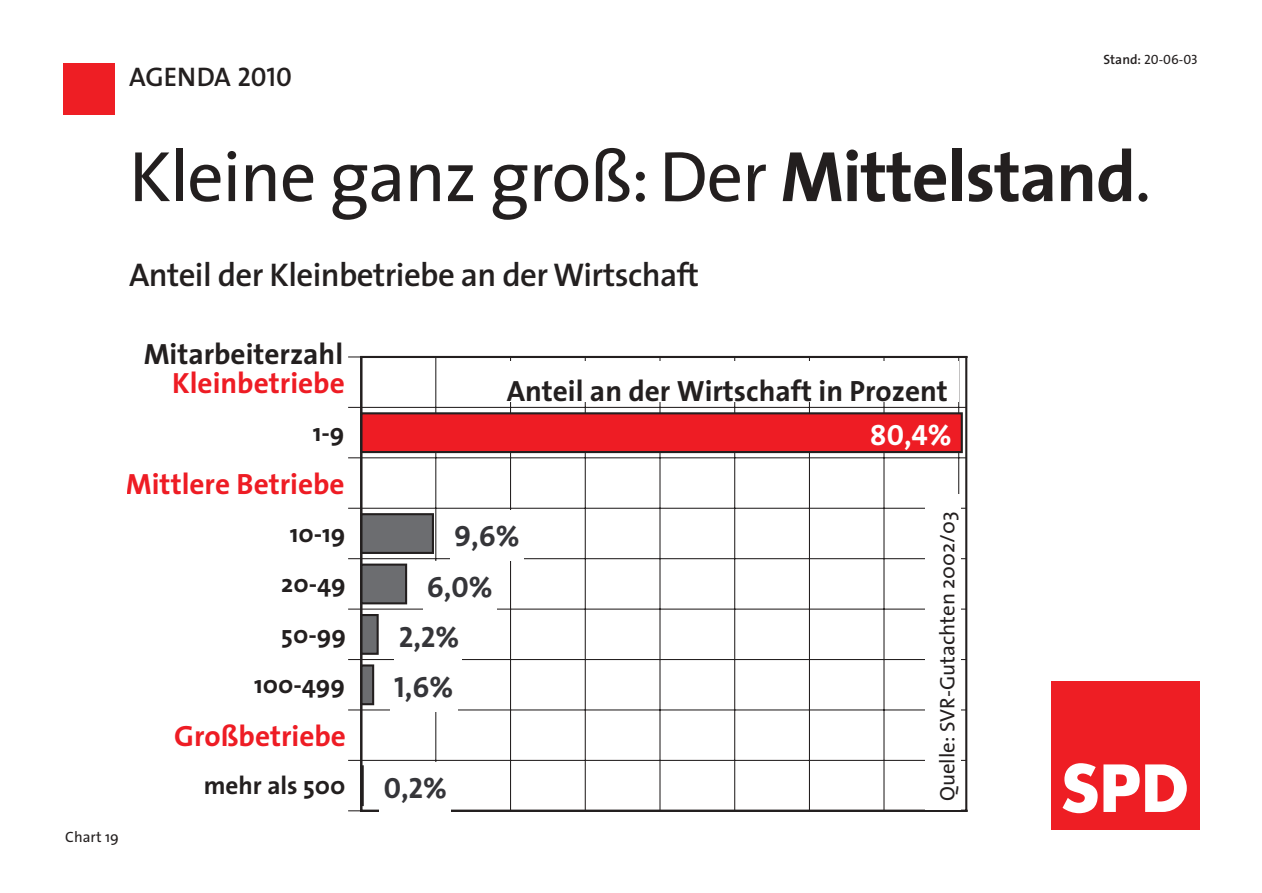
<style>
.page{position:relative;width:1262px;height:893px;background:#fff}
.page>*{position:absolute;margin:0;border:0;box-sizing:border-box;transform-origin:0 0}
.t1{font:72px "The Sans";letter-spacing:-.02em;color:#231f1f}
.t2{font:700 63px "Futura";color:#fff}
.t3{font:600 33px "The Sans";letter-spacing:-.02em;color:#231f1f}
.t4{font:700 29.4px "The Sans";color:#231f1f}
.t5{font:700 29.4px "The Sans";color:#ee1c24}
.t6{font:29.4px "The Sans Bold Caps";color:#353539}
.t7{font:29.4px "The Sans Bold Caps";color:#fff}
.t8{font:27px "The Sans Semi Bold Caps";color:#231f1f}
.t9{font:700 25.2px "The Sans";color:#231f1f}
.t10{font:21px "The Sans";color:#231f1f}
.t11{font:15px "The Sans";color:#231f1f}
.t12{font:13.5px "The Sans Caps";color:#231f1f}
.s1{font-family:"The Sans";font-weight:600}
.s2{font-weight:700}
</style>
<div class="page">
<div style="left:64px;top:64px;width:51px;height:51px;background:#ee1e24"></div>
<div style="left:1050px;top:680px;width:149px;height:149px;background:#ee1e24"></div>
<hr style="left:360px;top:356px;width:607px;height:2px;background:#231f1f">
<hr style="left:965px;top:356px;width:2px;height:455px;background:#231f1f">
<hr style="left:361px;top:759px;width:605px;height:2px;background:#231f1f">
<hr style="left:361px;top:709px;width:605px;height:1px;background:#231f1f">
<hr style="left:361px;top:659px;width:605px;height:1px;background:#231f1f">
<hr style="left:361px;top:608px;width:605px;height:1px;background:#231f1f">
<hr style="left:361px;top:558px;width:605px;height:1px;background:#231f1f">
<hr style="left:361px;top:507px;width:605px;height:1px;background:#231f1f">
<hr style="left:361px;top:457px;width:605px;height:1px;background:#231f1f">
<hr style="left:361px;top:407px;width:605px;height:1px;background:#231f1f">
<hr style="left:435px;top:356px;width:1px;height:455px;background:#231f1f">
<hr style="left:510px;top:356px;width:1px;height:455px;background:#231f1f">
<hr style="left:585px;top:356px;width:1px;height:455px;background:#231f1f">
<hr style="left:659px;top:356px;width:1px;height:455px;background:#231f1f">
<hr style="left:734px;top:356px;width:1px;height:455px;background:#231f1f">
<hr style="left:809px;top:356px;width:1px;height:455px;background:#231f1f">
<hr style="left:883px;top:356px;width:1px;height:455px;background:#231f1f">
<hr style="left:958px;top:356px;width:1px;height:455px;background:#231f1f">
<div style="left:361px;top:413px;width:600px;height:39px;background:#ee1c24"></div>
<div style="left:360px;top:412px;width:602px;height:41px;border:2px solid #231f1f"></div>
<div style="left:361px;top:514px;width:72px;height:39px;background:#6c6d70"></div>
<div style="left:360px;top:513px;width:74px;height:41px;border:2px solid #231f1f"></div>
<div style="left:361px;top:564px;width:45px;height:39px;background:#6c6d70"></div>
<div style="left:360px;top:563px;width:47px;height:41px;border:2px solid #231f1f"></div>
<div style="left:361px;top:615px;width:17px;height:38px;background:#6c6d70"></div>
<div style="left:360px;top:614px;width:19px;height:40px;border:2px solid #231f1f"></div>
<div style="left:361px;top:665px;width:12px;height:39px;background:#6c6d70"></div>
<div style="left:360px;top:664px;width:14px;height:41px;border:2px solid #231f1f"></div>
<div style="left:360px;top:765px;width:4px;height:41px;border:2px solid #231f1f"></div>
<svg style="left:348px;top:810px;width:12px;height:1px"></svg>
<svg style="left:348px;top:759px;width:12px;height:2px"></svg>
<svg style="left:348px;top:709px;width:12px;height:1px"></svg>
<svg style="left:348px;top:659px;width:12px;height:1px"></svg>
<svg style="left:348px;top:608px;width:12px;height:1px"></svg>
<svg style="left:348px;top:558px;width:12px;height:1px"></svg>
<svg style="left:348px;top:507px;width:12px;height:1px"></svg>
<svg style="left:348px;top:457px;width:12px;height:1px"></svg>
<svg style="left:348px;top:407px;width:12px;height:1px"></svg>
<svg style="left:348px;top:356px;width:12px;height:1px"></svg>
<hr style="left:360px;top:356px;width:2px;height:455px;background:#231f1f">
<hr style="left:360px;top:809px;width:607px;height:2px;background:#231f1f">
<div style="left:450px;top:510px;width:73px;height:51px;background:#fff"></div>
<div style="left:423px;top:561px;width:73px;height:50px;background:#fff"></div>
<div style="left:394px;top:611px;width:68px;height:50px;background:#fff"></div>
<div style="left:390px;top:661px;width:67px;height:51px;background:#fff"></div>
<div style="left:379px;top:762px;width:72px;height:51px;background:#fff"></div>
<div style="left:925px;top:494px;width:36px;height:315px;background:#fff"></div>
<div style="left:498px;top:361px;width:461px;height:41px;background:#fff"></div>
<p class="t8" style="left:129px;top:60px;width:164px">AGENDA 2010</p>
<p class="t12" style="left:1103px;top:51px;width:96px"><span class="s1">Stand:</span> 20-06-03</p>
<h1 class="t1" style="left:129px;top:150px;width:1023px">Kleine ganz groß: Der <span class="s2">Mittelstand</span>.</h1>
<p class="t3" style="left:129px;top:262px;width:571px">Anteil der Kleinbetriebe an der Wirtschaft</p>
<p class="t4" style="left:144px;top:343px;width:201px">Mitarbeiterzahl</p>
<p class="t5" style="left:172px;top:372px;width:174px">Kleinbetriebe</p>
<p class="t9" style="left:313px;top:423px;width:33px">1-9</p>
<p class="t5" style="left:126px;top:472px;width:220px">Mittlere Betriebe</p>
<p class="t11" style="left:65px;top:831px;width:55px">Chart 19</p>
<p class="t9" style="left:290px;top:524px;width:57px">10-19</p>
<p class="t9" style="left:281px;top:574px;width:66px">20-49</p>
<p class="t9" style="left:281px;top:624px;width:66px">50-99</p>
<p class="t9" style="left:254px;top:675px;width:92px">100-499</p>
<p class="t5" style="left:174px;top:724px;width:173px">Großbetriebe</p>
<p class="t9" style="left:204px;top:776px;width:143px">mehr als 500</p>
<p class="t4" style="left:507px;top:380px;width:443px">Anteil an der Wirtschaft in Prozent</p>
<p class="t6" style="left:454px;top:518px;width:67px">9,6%</p>
<p class="t6" style="left:427px;top:569px;width:67px">6,0%</p>
<p class="t6" style="left:399px;top:619px;width:62px">2,2%</p>
<p class="t6" style="left:394px;top:670px;width:61px">1,6%</p>
<p class="t6" style="left:384px;top:770px;width:65px">0,2%</p>
<p class="t7" style="left:870px;top:418px;width:83px">80,4%</p>
<p class="t10" style="left:939px;top:801px;width:291px;rotate:-90deg">Quelle: SVR-Gutachten 2002/03</p>
<h2 class="t2" style="left:1060px;top:759px;width:129px">SPD</h2>
</div>
